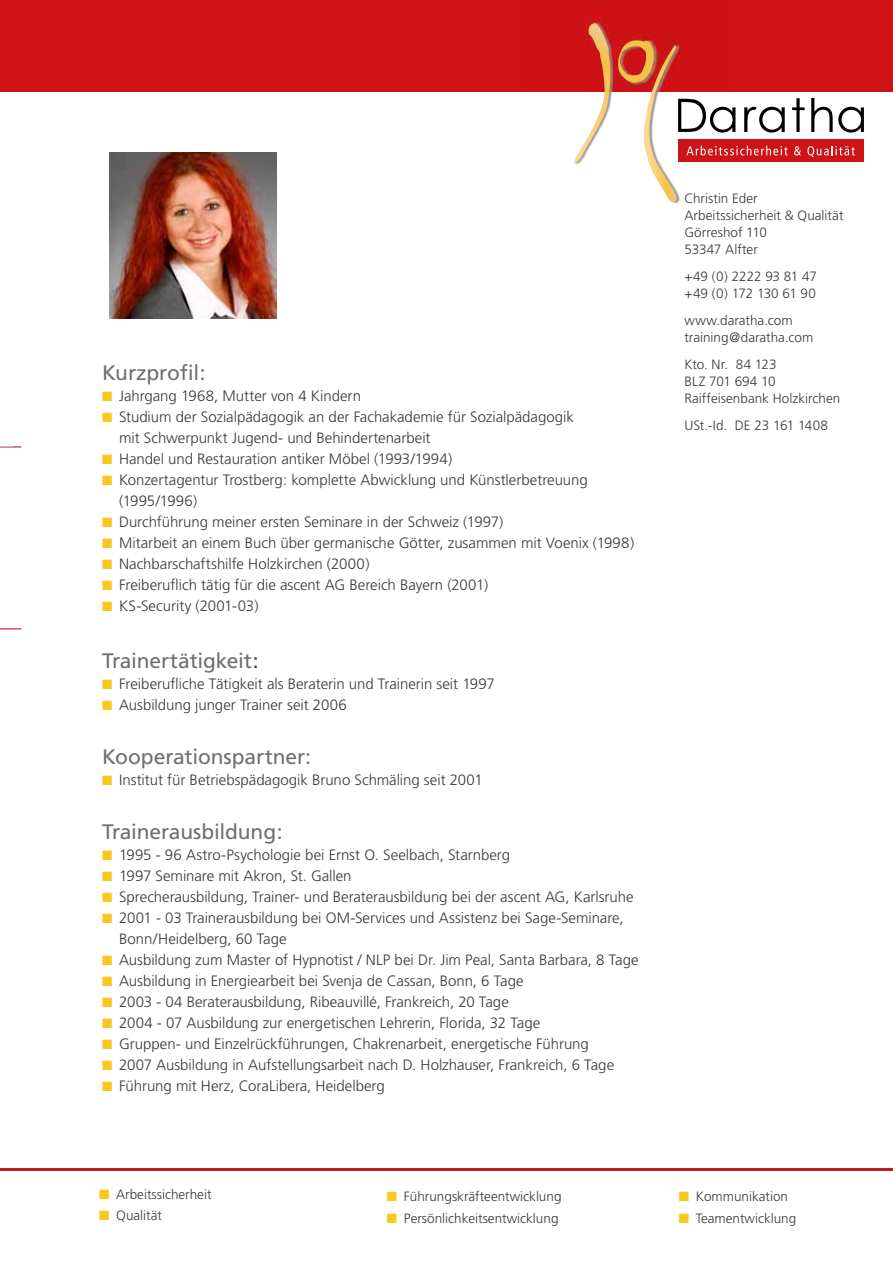
<style>
.page{position:relative;width:893px;height:1263px;background:#fff}
.page>*{position:absolute;margin:0;border:0;box-sizing:border-box;transform-origin:0 0}
.t1{font:21px "Frutiger";letter-spacing:-.005em;color:#6f6f6e}
.t2{font:300 15px/21px "Frutiger";letter-spacing:-.005em;color:#39393e}
.t3{font:300 13.5px/17px "Frutiger";color:#39393e}
.s1{color:#fac621}
.s2{color:#39393e}
</style>
<div class="page">
<div style="left:0;top:0;width:893px;height:92px;background:#cd1316"></div>
<svg style="left:574px;top:23px;width:290px;height:179px"></svg>
<hr style="left:0;top:1168px;width:893px;height:3px;background:#c5191f">
<svg style="left:0;top:628px;width:21px;height:1px"></svg>
<svg style="left:0;top:446px;width:21px;height:1px"></svg>
<img style="left:110px;top:152px;width:166px;height:167px">
<h1 class="t1" style="left:102px;top:360px;width:105px">Kurzprofil:</h1>
<p class="t2" style="left:102px;top:385px;width:260px"><span class="s1">■</span> Jahrgang 1968, Mutter von 4 Kindern</p>
<p class="t2" style="left:119px;top:406px;width:456px;text-indent:-17px"><span class="s1">■</span> Studium der Sozialpädagogik an der Fachakademie für Sozialpädagogik mit Schwerpunkt Jugend- und Behindertenarbeit</p>
<p class="t2" style="left:102px;top:448px;width:352px"><span class="s1">■</span> Handel und Restauration antiker Möbel (1993/1994)</p>
<p class="t2" style="left:119px;top:469px;width:470px;text-indent:-17px"><span class="s1">■</span> Konzertagentur Trostberg: komplette Abwicklung und Künstlerbetreuung (1995/1996)</p>
<p class="t2" style="left:102px;top:511px;width:403px"><span class="s1">■</span> Durchführung meiner ersten Seminare in der Schweiz (1997)</p>
<p class="t2" style="left:102px;top:532px;width:534px"><span class="s1">■</span> Mitarbeit an einem Buch über germanische Götter, zusammen mit Voenix (1998)</p>
<p class="t2" style="left:102px;top:553px;width:269px"><span class="s1">■</span> Nachbarschaftshilfe Holzkirchen (2000)</p>
<p class="t2" style="left:102px;top:574px;width:388px"><span class="s1">■</span> Freiberuflich tätig für die ascent AG Bereich Bayern (2001)</p>
<p class="t2" style="left:102px;top:595px;width:158px"><span class="s1">■</span> KS-Security (2001-03)</p>
<h1 class="t1" style="left:102px;top:648px;width:158px">Trainertätigkeit<span class="s2">:</span></h1>
<p class="t2" style="left:102px;top:673px;width:394px"><span class="s1">■</span> Freiberufliche Tätigkeit als Beraterin und Trainerin seit 1997</p>
<p class="t2" style="left:102px;top:694px;width:246px"><span class="s1">■</span> Ausbildung junger Trainer seit 2006</p>
<h1 class="t1" style="left:102px;top:744px;width:210px">Kooperationspartner:</h1>
<p class="t2" style="left:102px;top:769px;width:382px"><span class="s1">■</span> Institut für Betriebspädagogik Bruno Schmäling seit 2001</p>
<h1 class="t1" style="left:102px;top:819px;width:182px">Trainerausbildung:</h1>
<p class="t2" style="left:102px;top:844px;width:410px"><span class="s1">■</span> 1995 - 96 Astro-Psychologie bei Ernst O. Seelbach, Starnberg</p>
<p class="t2" style="left:102px;top:865px;width:251px"><span class="s1">■</span> 1997 Seminare mit Akron, St. Gallen</p>
<p class="t2" style="left:102px;top:886px;width:533px"><span class="s1">■</span> Sprecherausbildung, Trainer- und Beraterausbildung bei der ascent AG, Karlsruhe</p>
<p class="t2" style="left:119px;top:907px;width:506px;text-indent:-17px"><span class="s1">■</span> 2001 - 03 Trainerausbildung bei OM-Services und Assistenz bei Sage-Seminare,<br>Bonn/Heidelberg, 60 Tage</p>
<p class="t2" style="left:102px;top:949px;width:538px"><span class="s1">■</span> Ausbildung zum Master of Hypnotist / NLP bei Dr. Jim Peal, Santa Barbara, 8 Tage</p>
<p class="t2" style="left:102px;top:970px;width:423px"><span class="s1">■</span> Ausbildung in Energiearbeit bei Svenja de Cassan, Bonn, 6 Tage</p>
<p class="t2" style="left:102px;top:991px;width:408px"><span class="s1">■</span> 2003 - 04 Beraterausbildung, Ribeauvillé, Frankreich, 20 Tage</p>
<p class="t2" style="left:102px;top:1012px;width:440px"><span class="s1">■</span> 2004 - 07 Ausbildung zur energetischen Lehrerin, Florida, 32 Tage</p>
<p class="t2" style="left:102px;top:1033px;width:488px"><span class="s1">■</span> Gruppen- und Einzelrückführungen, Chakrenarbeit, energetische Führung</p>
<p class="t2" style="left:102px;top:1054px;width:514px"><span class="s1">■</span> 2007 Ausbildung in Aufstellungsarbeit nach D. Holzhauser, Frankreich, 6 Tage</p>
<p class="t2" style="left:102px;top:1075px;width:284px"><span class="s1">■</span> Führung mit Herz, CoraLibera, Heidelberg</p>
<p class="t3" style="left:99px;top:1186px;width:114px"><span class="s1">■</span> Arbeitssicherheit</p>
<p class="t3" style="left:99px;top:1207px;width:64px"><span class="s1">■</span> Qualität</p>
<p class="t3" style="left:387px;top:1188px;width:176px"><span class="s1">■</span> Führungskräfteentwicklung</p>
<p class="t3" style="left:387px;top:1209px;width:173px"><span class="s1">■</span> Persönlichkeitsentwicklung</p>
<p class="t3" style="left:684px;top:189px;width:161px">Christin Eder<br>Arbeitssicherheit &amp; Qualität<br>Görreshof 110<br>53347 Alfter</p>
<p class="t3" style="left:684px;top:267px;width:134px">+49 (0) 2222 93 81 47 +49 (0) 172 130 61 90</p>
<p class="t3" style="left:684px;top:311px;width:130px">www.daratha.com training@daratha.com</p>
<p class="t3" style="left:684px;top:356px;width:158px">Kto. Nr. 84 123<br>BLZ 701 694 10<br>Raiffeisenbank Holzkirchen</p>
<p class="t3" style="left:684px;top:417px;width:145px">USt.-Id. DE 23 161 1408</p>
<p class="t3" style="left:679px;top:1188px;width:111px"><span class="s1">■</span> Kommunikation</p>
<p class="t3" style="left:679px;top:1209px;width:119px"><span class="s1">■</span> Teamentwicklung</p>
</div>
